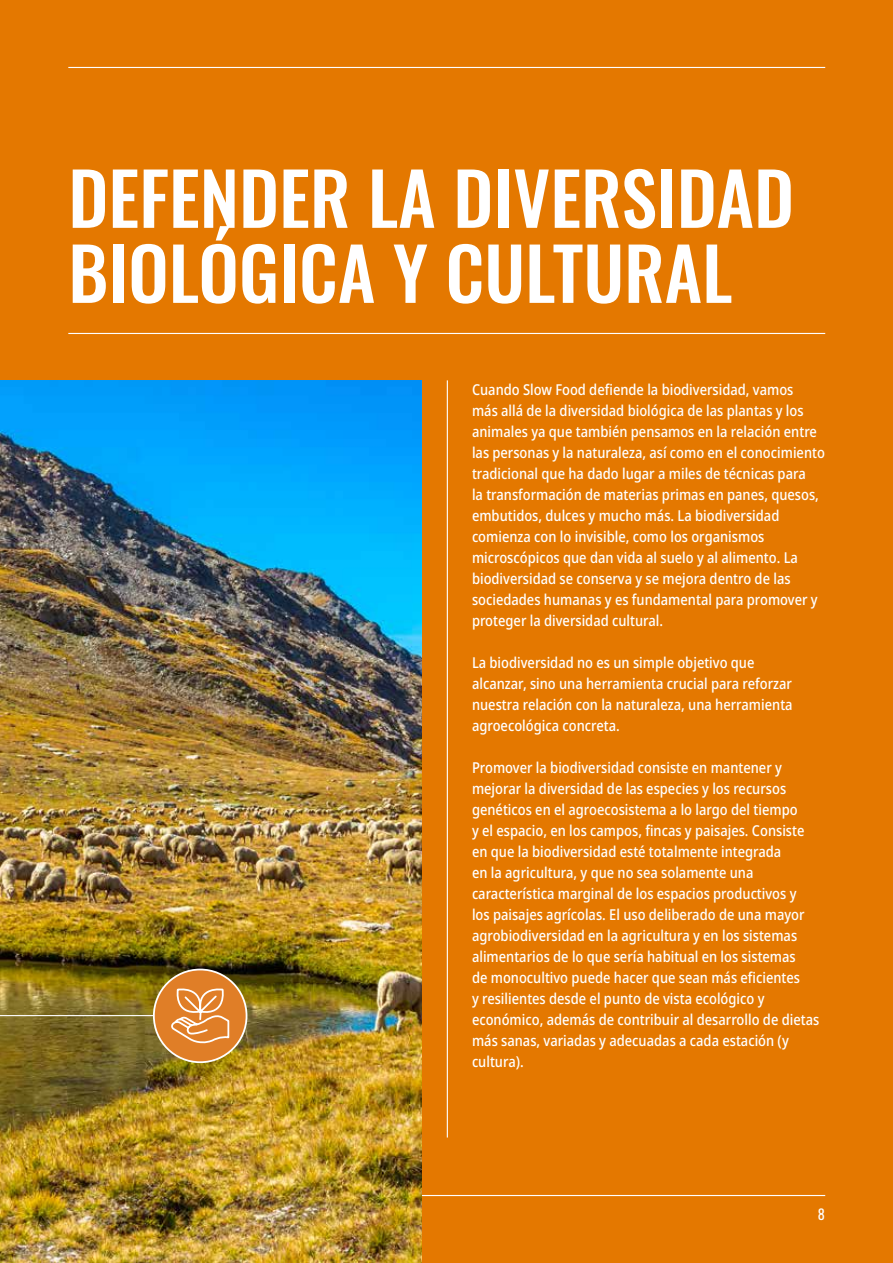
<style>
.page{position:relative;width:893px;height:1263px;background:#e47800}
.page>*{position:absolute;margin:0;border:0;box-sizing:border-box;transform-origin:0 0}
.t1{font:500 72px/75px "Oswald";color:#fff}
.t2{font:500 semi-condensed 15px/21px "Noto Sans";color:#fff;scale:.95 1}
.t3{font:14.25px "Oswald";color:#fff}
</style>
<div class="page">
<hr style="left:68px;top:1195px;width:757px;height:1px;background:#fff">
<img style="left:0;top:380px;width:421px;height:883px">
<hr style="left:447px;top:380px;width:1px;height:757px;background:#fff">
<hr style="left:68px;top:333px;width:757px;height:1px;background:#fff">
<hr style="left:68px;top:67px;width:757px;height:1px;background:#fff">
<hr style="left:0;top:1015px;width:180px;height:1px;background:#fff">
<div style="left:154px;top:969px;width:93px;height:93px;background:#e07e27;border-radius:50%"></div>
<div style="left:153px;top:968px;width:94px;height:95px;border:2px solid #fff;border-radius:50%"></div>
<svg style="left:171px;top:988px;width:59px;height:56px"></svg>
<h1 class="t1" style="left:68px;top:165px;width:727px">DEFENDER LA DIVERSIDAD<br>BIOLÓGICA Y CULTURAL</h1>
<p class="t2" style="left:472px;top:379px;width:373px">Cuando Slow Food defiende la biodiversidad, vamos<br>más allá de la diversidad biológica de las plantas y los animales ya que también pensamos en la relación entre las personas y la naturaleza, así como en el conocimiento tradicional que ha dado lugar a miles de técnicas para<br>la transformación de materias primas en panes, quesos, embutidos, dulces y mucho más. La biodiversidad comienza con lo invisible, como los organismos microscópicos que dan vida al suelo y al alimento. La biodiversidad se conserva y se mejora dentro de las sociedades humanas y es fundamental para promover y proteger la diversidad cultural.</p>
<p class="t2" style="left:472px;top:652px;width:339px">La biodiversidad no es un simple objetivo que alcanzar, sino una herramienta crucial para reforzar nuestra relación con la naturaleza, una herramienta agroecológica concreta.</p>
<p class="t2" style="left:472px;top:757px;width:367px">Promover la biodiversidad consiste en mantener y mejorar la diversidad de las especies y los recursos genéticos en el agroecosistema a lo largo del tiempo<br>y el espacio, en los campos, fincas y paisajes. Consiste en que la biodiversidad esté totalmente integrada<br>en la agricultura, y que no sea solamente una característica marginal de los espacios productivos y<br>los paisajes agrícolas. El uso deliberado de una mayor agrobiodiversidad en la agricultura y en los sistemas alimentarios de lo que sería habitual en los sistemas<br>de monocultivo puede hacer que sean más eficientes<br>y resilientes desde el punto de vista ecológico y económico, además de contribuir al desarrollo de dietas más sanas, variadas y adecuadas a cada estación (y cultura).</p>
<p class="t3" style="left:818px;top:1202px;width:9px">8</p>
</div>
